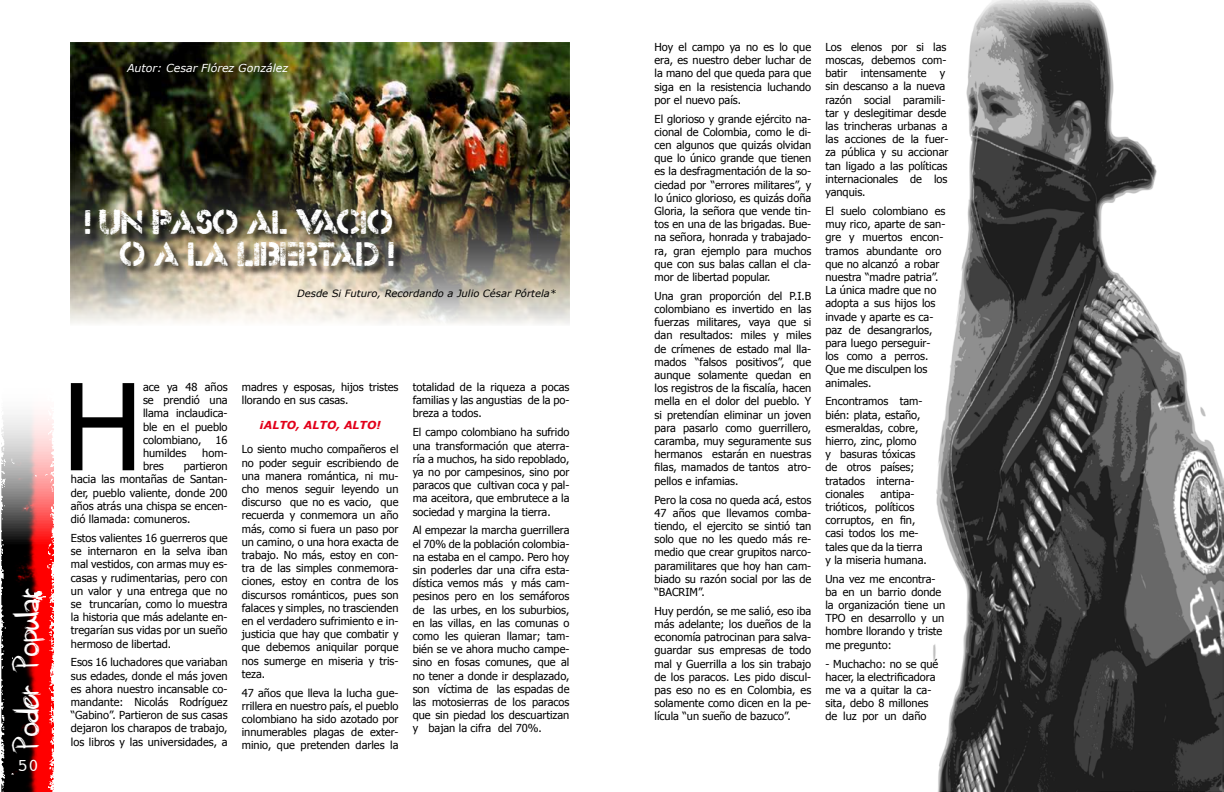
<style>
.page{position:relative;width:1224px;height:792px;background:#fff}
.page>*{position:absolute;margin:0;border:0;box-sizing:border-box;transform-origin:0 0}
.t1{font:119.9px "Tahoma";color:#000}
.t2{font:35px/32px "Dock 51";color:#fff;text-align:right}
.t3{font:30px "Brankovic";color:#fff}
.t4{font:18px "Courier";color:#fff}
.t5{font:11px/13.2px "Tahoma";color:#000;text-align:justify}
.t6{font:italic 11px "Verdana";color:#fff}
.t7{font:italic 700 11px "Verdana";color:#e2001a}
.t8{font:italic 10px "Verdana";color:#000}
</style>
<div class="page">
<img style="left:933px;top:0;width:291px;height:792px">
<img style="left:71px;top:43px;width:498px;height:281px">
<div style="left:85px;top:209px;width:320px;height:68px;background:#000;opacity:.8"></div>
<img style="left:1px;top:415px;width:53px;height:377px">
<p class="t6" style="left:127px;top:60px;width:163px">Autor: Cesar Flórez González</p>
<h2 class="t2" style="left:85px;top:207px;width:311px">! UN PASO AL VACIO<br>O A LA LIBERTAD !</h2>
<p class="t8" style="left:297px;top:286px;width:261px">Desde Si Futuro, Recordando a Julio César Pórtela*</p>
<h3 class="t3" style="left:7px;top:750px;width:162px;rotate:-90deg">Poder Popular</h3>
<h3 class="t4" style="left:17px;top:752px;width:23px">50</h3>
<h1 class="t1" style="left:62px;top:346px;width:82px">H</h1>
<p class="t5" style="left:143px;top:380px;width:86px">ace ya 48 años se prendió una llama inclaudica&shy;ble en el pueblo colombiano,</p>
<p class="t5" style="left:216px;top:433px;width:14px">16</p>
<p class="t5" style="left:143px;top:446px;width:45px">humildes</p>
<p class="t5" style="left:202px;top:446px;width:27px">hom-</p>
<p class="t5" style="left:143px;top:459px;width:22px">bres</p>
<p class="t5" style="left:71px;top:459px;width:158px;text-indent:113px">partieron hacia las montañas de Santan&shy;der, pueblo valiente, donde 200 años atrás una chispa se encen&shy;dió llamada: comuneros.</p>
<p class="t5" style="left:71px;top:531px;width:158px">Estos valientes 16 guerreros que se internaron en la selva iban mal vestidos, con armas muy es&shy;casas y rudimentarias, pero con un valor y una entrega que no se truncarían, como lo muestra la historia que más adelante en&shy;tregarían sus vidas por un sueño hermoso de libertad.</p>
<p class="t5" style="left:71px;top:655px;width:158px">Esos 16 luchadores que variaban sus edades, donde el más joven es ahora nuestro incansable co&shy;mandante: Nicolás Rodríguez “Gabino”. Partieron de sus casas dejaron los charapos de trabajo, los libros y las universidades, a</p>
<p class="t5" style="left:242px;top:380px;width:158px">madres y esposas, hijos tristes llorando en sus casas.</p>
<p class="t7" style="left:259px;top:417px;width:123px">¡ALTO, ALTO, ALTO!</p>
<p class="t5" style="left:242px;top:442px;width:158px">Lo siento mucho compañeros el no poder seguir escribiendo de una manera romántica, ni mu&shy;cho menos seguir leyendo un discurso que no es vacio, que recuerda y conmemora un año más, como si fuera un paso por un camino, o una hora exacta de trabajo. No más, estoy en con&shy;tra de las simples conmemora&shy;ciones, estoy en contra de los discursos románticos, pues son falaces y simples, no trascienden en el verdadero sufrimiento e in&shy;justicia que hay que combatir y que debemos aniquilar porque nos sumerge en miseria y tris&shy;teza.</p>
<p class="t5" style="left:242px;top:686px;width:158px">47 años que lleva la lucha gue&shy;rrillera en nuestro país, el pueblo colombiano ha sido azotado por innumerables plagas de exter&shy;minio, que pretenden darles la</p>
<p class="t5" style="left:413px;top:380px;width:158px">totalidad de la riqueza a pocas familias y las angustias de la po&shy;breza a todos.</p>
<p class="t5" style="left:413px;top:425px;width:158px">El campo colombiano ha sufrido una transformación que aterra&shy;ría a muchos, ha sido repoblado, ya no por campesinos, sino por paracos que cultivan coca y pal&shy;ma aceitora, que embrutece a la sociedad y margina la tierra.</p>
<p class="t5" style="left:413px;top:523px;width:158px">Al empezar la marcha guerrillera el 70% de la población colombia&shy;na estaba en el campo. Pero hoy sin poderles dar una cifra esta&shy;dística vemos más y más cam&shy;pesinos pero en los semáforos de las urbes, en los suburbios, en las villas, en las comunas o como les quieran llamar; tam&shy;bién se ve ahora mucho campe&shy;sino en fosas comunes, que al no tener a donde ir desplazado, son víctima de las espadas de las motosierras de los paracos que sin piedad los descuartizan y bajan la cifra del 70%.</p>
<p class="t5" style="left:655px;top:40px;width:158px">Hoy el campo ya no es lo que era, es nuestro deber luchar de la mano del que queda para que siga en la resistencia luchando por el nuevo país.</p>
<p class="t5" style="left:655px;top:111px;width:158px">El glorioso y grande ejército na&shy;cional de Colombia, como le di&shy;cen algunos que quizás olvidan que lo único grande que tienen es la desfragmentación de la so&shy;ciedad por “errores militares”, y lo único glorioso, es quizás doña Gloria, la señora que vende tin&shy;tos en una de las brigadas. Bue&shy;na señora, honrada y trabajado&shy;ra, gran ejemplo para muchos que con sus balas callan el cla&shy;mor de libertad popular.</p>
<p class="t5" style="left:655px;top:289px;width:158px">Una gran proporción del P.I.B colombiano es invertido en las fuerzas militares, vaya que si dan resultados: miles y miles de crímenes de estado mal lla&shy;mados “falsos positivos”, que aunque solamente quedan en los registros de la fiscalía, hacen mella en el dolor del pueblo. Y si pretendían eliminar un joven para pasarlo como guerrillero, caramba, muy seguramente sus hermanos estarán en nuestras filas, mamados de tantos atro&shy;pellos e infamias.</p>
<p class="t5" style="left:655px;top:492px;width:158px">Pero la cosa no queda acá, estos 47 años que llevamos comba&shy;tiendo, el ejercito se sintió tan solo que no les quedo más re&shy;medio que crear grupitos narco&shy;paramilitares que hoy han cam&shy;biado su razón social por las de “BACRIM”.</p>
<p class="t5" style="left:655px;top:604px;width:158px">Huy perdón, se me salió, eso iba más adelante; los dueños de la economía patrocinan para salva&shy;guardar sus empresas de todo mal y Guerrilla a los sin trabajo de los paracos. Les pido discul&shy;pas eso no es en Colombia, es solamente como dicen en la pe&shy;lícula “un sueño de bazuco”.</p>
<p class="t5" style="left:825px;top:40px;width:125px;text-align:left">Los elenos por si las moscas, debemos com&shy;batir intensamente y sin descanso a la nueva razón social paramili&shy;tar y deslegitimar desde las trincheras urbanas a las acciones de la fuer&shy;za pública y su accionar tan ligado a las políticas internacionales de los yanquis.</p>
<p class="t5" style="left:825px;top:204px;width:121px;text-align:left">El suelo colombiano es muy rico, aparte de san&shy;gre y muertos encon&shy;tramos abundante oro que no alcanzó a robar nuestra “madre patria”.<br>La única madre que no adopta a sus hijos los invade y aparte es ca&shy;paz de desangrarlos, para luego perseguir&shy;los como a perros.<br>Que me disculpen los animales.</p>
<p class="t5" style="left:825px;top:394px;width:98px;text-align:left">Encontramos tam&shy;bién: plata, estaño, esmeraldas, cobre, hierro, zinc, plomo y basuras tóxicas de otros países; tratados interna&shy;cionales</p>
<p class="t5" style="left:825px;top:487px;width:103px;text-align:left;text-indent:55px">antipa&shy;trióticos, políticos corruptos, en fin, casi todos los me&shy;tales que da la tierra y la miseria humana.</p>
<p class="t5" style="left:825px;top:572px;width:122px;text-align:left">Una vez me encontra&shy;ba en un barrio donde la organización tiene un<br>TPO en desarrollo y un hombre llorando y triste me pregunto:</p>
<p class="t5" style="left:825px;top:656px;width:115px;text-align:left">- Muchacho: no se qué hacer, la electrificadora me va a quitar la ca&shy;sita, debo 8 millones de luz por un daño</p>
</div>
